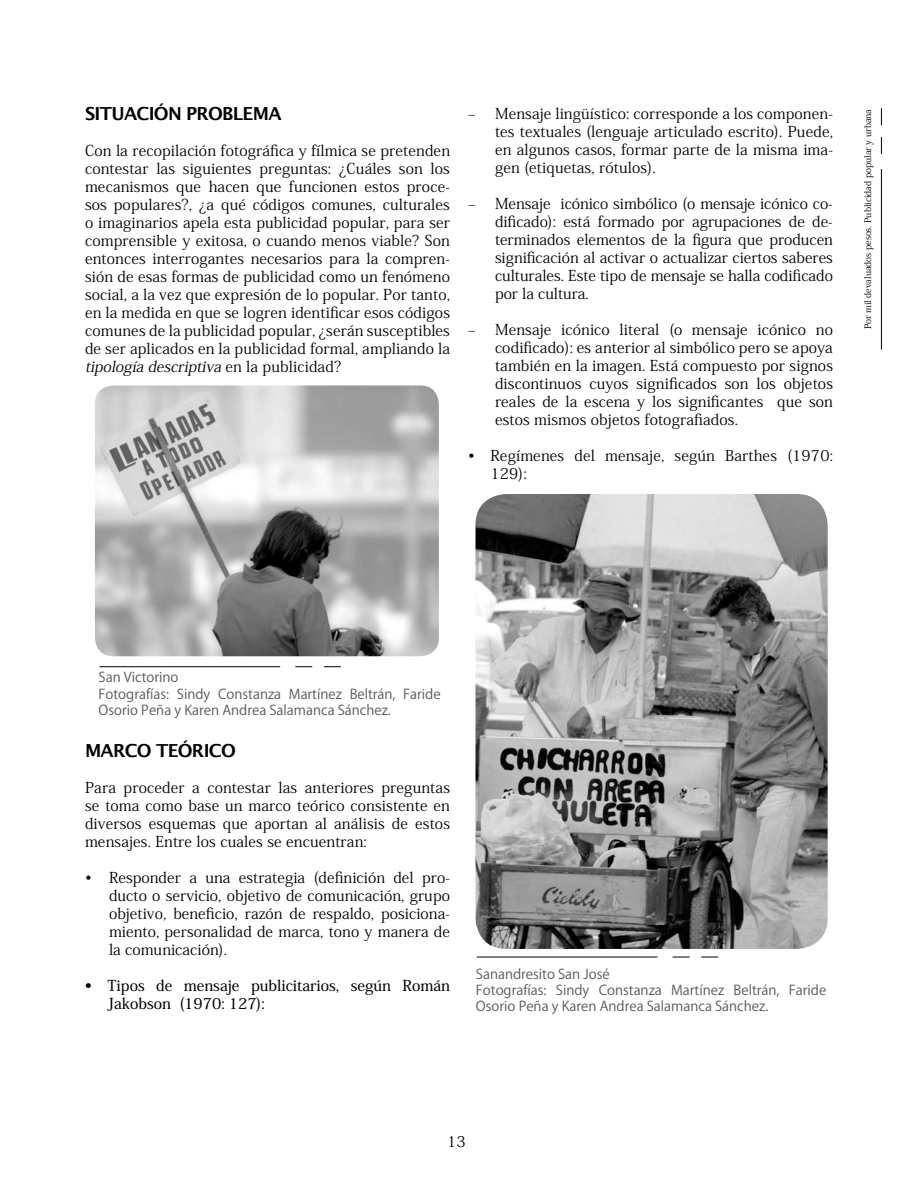
<style>
.page{position:relative;width:918px;height:1188px;background:#fff}
.page>*{position:absolute;margin:0;border:0;box-sizing:border-box;transform-origin:0 0}
.t1{font:600 18px "Lucida Sans";letter-spacing:-.04em;color:#000}
.t2{font:15px/18px "Koz Min Std";letter-spacing:.01em;color:#000;text-align:justify}
.t3{font:500 15px/18px "Koz Min Std";color:#000}
.t4{font:13.5px/16.2px "Koz Go Pro";color:#58595b}
.t5{font:9px "Koz Min Std";color:#000}
.s1{font-style:italic}
.s2{font-weight:800}
</style>
<div class="page">
<hr style="left:881px;top:169px;width:1px;height:181px;background:#000">
<svg style="left:881px;top:108px;width:1px;height:17px"></svg>
<svg style="left:881px;top:137px;width:1px;height:17px"></svg>
<img style="left:95px;top:385px;width:344px;height:271px">
<hr style="left:99px;top:666px;width:181px;height:1px;background:#000">
<svg style="left:324px;top:666px;width:17px;height:1px"></svg>
<svg style="left:295px;top:666px;width:17px;height:1px"></svg>
<hr style="left:477px;top:957px;width:181px;height:1px;background:#000">
<svg style="left:701px;top:957px;width:17px;height:1px"></svg>
<svg style="left:673px;top:957px;width:17px;height:1px"></svg>
<img style="left:476px;top:494px;width:352px;height:455px">
<p class="t1" style="left:85px;top:103px;width:198px">SITUACIÓN PROBLEMA</p>
<p class="t2" style="left:85px;top:142px;width:366px">Con la recopilación fotográfica y fílmica se pretenden contestar las siguientes preguntas: ¿Cuáles son los mecanismos que hacen que funcionen estos proce&shy;sos populares?, ¿a qué códigos comunes, culturales o imaginarios apela esta publicidad popular, para ser comprensible y exitosa, o cuando menos viable? Son entonces interrogantes necesarios para la compren&shy;sión de esas formas de publicidad como un fenómeno social, a la vez que expresión de lo popular. Por tanto, en la medida en que se logren identificar esos códigos comunes de la publicidad popular, ¿serán susceptibles de ser aplicados en la publicidad formal, ampliando la <span class="s1">tipología descriptiva</span> e n l a p u b l i c i d a d ?</p>
<p class="t2" style="left:468px;top:105px;width:5px">‒</p>
<p class="t2" style="left:495px;top:105px;width:339px">Mensaje lingüístico: corresponde a los componen&shy;tes textuales (lenguaje articulado escrito). Puede, en algunos casos, formar parte de la misma ima&shy;gen (etiquetas, rótulos).</p>
<p class="t2" style="left:468px;top:195px;width:5px">‒</p>
<p class="t2" style="left:495px;top:195px;width:339px">Mensaje icónico simbólico (o mensaje icónico co&shy;dificado): está formado por agrupaciones de de&shy;terminados elementos de la figura que producen significación al activar o actualizar ciertos saberes culturales. Este tipo de mensaje se halla codificado por la cultura.</p>
<p class="t2" style="left:468px;top:321px;width:5px">‒</p>
<p class="t2" style="left:495px;top:321px;width:339px">Mensaje icónico literal (o mensaje icónico no codificado): es anterior al simbólico pero se apoya también en la imagen. Está compuesto por signos discontinuos cuyos significados son los objetos reales de la escena y los significantes que son estos mismos objetos fotografiados.</p>
<p class="t2" style="left:490px;top:447px;width:344px;text-indent:-22px">• Regímenes del mensaje, según Barthes (1970:<br>129):</p>
<p class="t5" style="left:862px;top:329px;width:222px;rotate:-90deg">Por mil devaluados pesos. Publicidad popular y urbana</p>
<p class="t4" style="left:99px;top:670px;width:344px">San Victorino<br>Fotografías: Sindy Constanza Martínez Beltrán, Faride<br>Osorio Peña y Karen Andrea Salamanca Sánchez.</p>
<p class="t1" style="left:85px;top:740px;width:152px">MARCO TEÓRICO</p>
<p class="t2" style="left:85px;top:779px;width:366px">Para proceder a contestar las anteriores preguntas se toma como base un marco teórico consistente en diversos esquemas que aportan al análisis de estos mensajes. Entre los cuales se encuentran:</p>
<p class="t2" style="left:109px;top:869px;width:342px;text-indent:-24px">• Responder a una estrategia (definición del pro&shy;ducto o servicio, objetivo de comunicación, grupo objetivo, beneficio, razón de respaldo, posiciona&shy;miento, personalidad de marca, tono y manera de la comunicación).</p>
<p class="t3" style="left:108px;top:977px;width:344px;text-indent:-22px"><span class="s2">•</span> Tipos de mensaje publicitarios, según Román<br>Jakobson (1970: 127):</p>
<p class="t4" style="left:476px;top:966px;width:352px">Sanandresito San José<br>Fotografías: Sindy Constanza Martínez Beltrán, Faride<br>Osorio Peña y Karen Andrea Salamanca Sánchez.</p>
<p class="t2" style="left:447px;top:1132px;width:20px">13</p>
</div>
